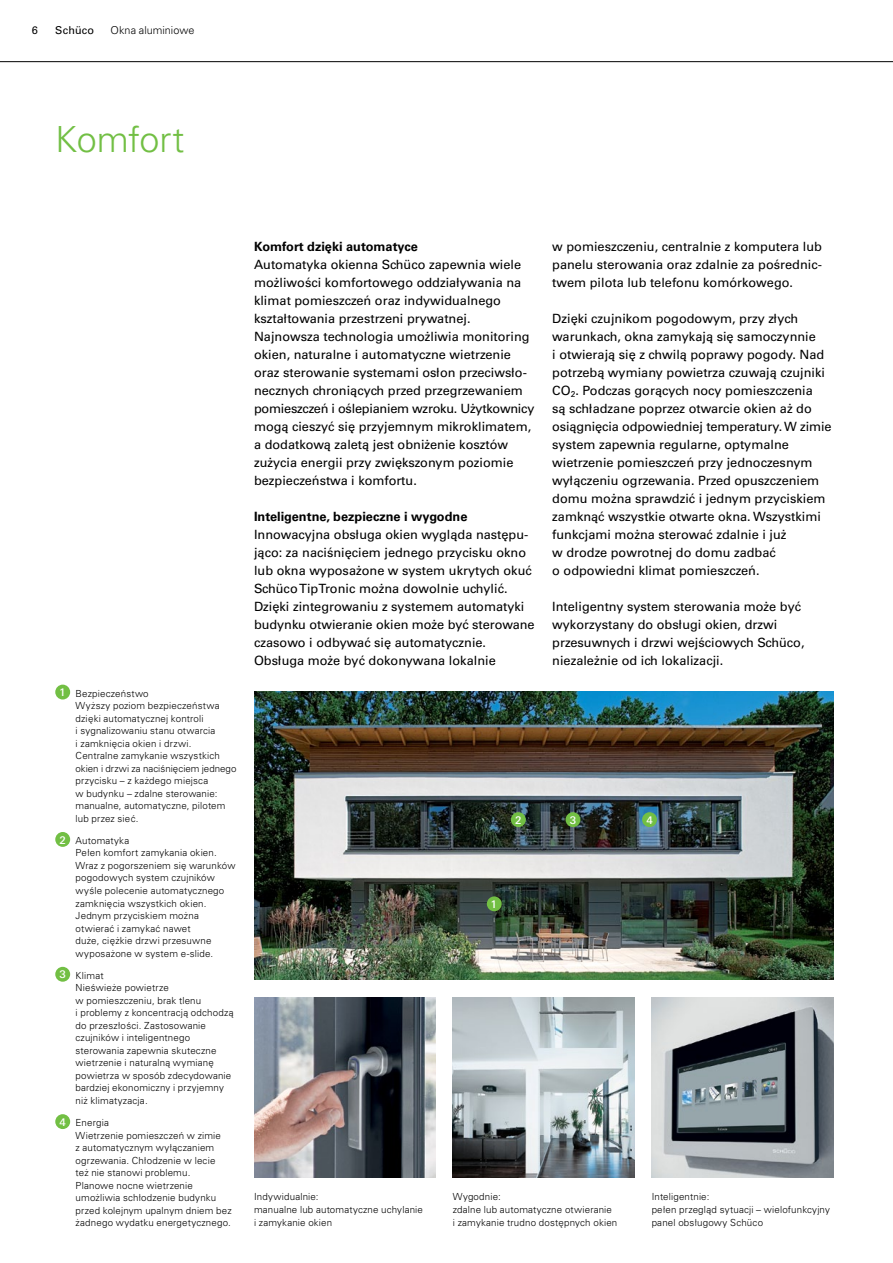
<style>
.page{position:relative;width:893px;height:1263px;background:#fff}
.page>*{position:absolute;margin:0;border:0;box-sizing:border-box;transform-origin:0 0}
.t1{font:300 36px "Univers LT Pl";letter-spacing:-.005em;color:#72bf44}
.t2{font:12.75px/18px "Univers LT Pl";color:#000}
.t3{font:700 12.75px "Univers LT Pl";color:#000}
.t4{font:300 10.8px "Univers LT Pl";color:#000}
.t5{font:10.8px "Univers LT Pl";letter-spacing:.015em;color:#000}
.t6{font:500 10.5px "LT Univers Basic";color:#fff}
.t7{font:300 9.75px/12.6px "Univers LT Pl";letter-spacing:.015em;color:#000}
.s1{font-family:"LT Univers Basic";font-weight:500;font-size:10.5px;color:#fff}
</style>
<div class="page">
<hr style="left:0;top:61px;width:893px;height:1px;background:#000">
<img style="left:254px;top:692px;width:579px;height:288px">
<img style="left:453px;top:998px;width:182px;height:180px">
<img style="left:254px;top:998px;width:182px;height:180px">
<img style="left:652px;top:998px;width:181px;height:180px">
<div style="left:55px;top:685px;width:15px;height:14px;background:#72bf44;border-radius:50%"></div>
<div style="left:55px;top:832px;width:15px;height:15px;background:#72bf44;border-radius:50%"></div>
<div style="left:55px;top:967px;width:15px;height:15px;background:#72bf44;border-radius:50%"></div>
<div style="left:55px;top:1114px;width:15px;height:15px;background:#72bf44;border-radius:50%"></div>
<div style="left:487px;top:896px;width:15px;height:15px;background:#72bf44;border-radius:50%"></div>
<div style="left:511px;top:812px;width:15px;height:15px;background:#72bf44;border-radius:50%"></div>
<div style="left:642px;top:812px;width:15px;height:15px;background:#72bf44;border-radius:50%"></div>
<div style="left:566px;top:812px;width:14px;height:15px;background:#72bf44;border-radius:50%"></div>
<p class="t5" style="left:32px;top:24px;width:8px">6</p>
<p class="t5" style="left:55px;top:24px;width:40px">Schüco</p>
<p class="t4" style="left:111px;top:24px;width:85px">Okna aluminiowe</p>
<h1 class="t1" style="left:55px;top:117px;width:131px">Komfort</h1>
<p class="t7" style="left:76px;top:687px;width:162px;text-indent:-17px"><span class="s1">1</span> Bezpieczeństwo<br>Wyższy poziom bezpieczeństwa dzięki automatycznej kontroli<br>i sygnalizowaniu stanu otwarcia<br>i zamknięcia okien i drzwi.<br>Centralne zamykanie wszystkich okien i drzwi za naciśnięciem jednego przycisku – z każdego miejsca<br>w budynku – zdalne sterowanie: manualne, automatyczne, pilotem lub przez sieć.</p>
<p class="t7" style="left:76px;top:834px;width:161px;text-indent:-16px"><span class="s1">2</span> Automatyka<br>Pełen komfort zamykania okien.<br>Wraz z pogorszeniem się warunków pogodowych system czujników wyśle polecenie automatycznego zamknięcia wszystkich okien.<br>Jednym przyciskiem można otwierać i zamykać nawet<br>duże, ciężkie drzwi przesuwne wyposażone w system e-slide.</p>
<p class="t7" style="left:76px;top:969px;width:160px;text-indent:-16px"><span class="s1">3</span> Klimat<br>Nieświeże powietrze<br>w pomieszczeniu, brak tlenu<br>i problemy z koncentracją odchodzą do przeszłości. Zastosowanie czujników i inteligentnego sterowania zapewnia skuteczne wietrzenie i naturalną wymianę powietrza w sposób zdecydowanie bardziej ekonomiczny i przyjemny niż klimatyzacja.</p>
<p class="t7" style="left:76px;top:1116px;width:158px;text-indent:-16px"><span class="s1">4</span> Energia<br>Wietrzenie pomieszczeń w zimie<br>z automatycznym wyłączaniem ogrzewania. Chłodzenie w lecie<br>też nie stanowi problemu.<br>Planowe nocne wietrzenie umożliwia schłodzenie budynku przed kolejnym upalnym dniem bez żadnego wydatku energetycznego.</p>
<p class="t3" style="left:254px;top:239px;width:165px">Komfort dzięki automatyce</p>
<p class="t2" style="left:254px;top:256px;width:282px">Automatyka okienna Schüco zapewnia wiele możliwości komfortowego oddziaływania na klimat pomieszczeń oraz indywidualnego kształtowania przestrzeni prywatnej.<br>Najnowsza technologia umożliwia monitoring okien, naturalne i automatyczne wietrzenie oraz sterowanie systemami osłon przeciwsło&shy;necznych chroniących przed przegrzewaniem pomieszczeń i oślepianiem wzroku. Użytkownicy mogą cieszyć się przyjemnym mikroklimatem, a dodatkową zaletą jest obniżenie kosztów zużycia energii przy zwiększonym poziomie bezpieczeństwa i komfortu.</p>
<p class="t3" style="left:254px;top:509px;width:215px">Inteligentne, bezpieczne i wygodne</p>
<p class="t2" style="left:254px;top:526px;width:282px">Innowacyjna obsługa okien wygląda następu&shy;jąco: za naciśnięciem jednego przycisku okno lub okna wyposażone w system ukrytych okuć Schüco TipTronic można dowolnie uchylić.<br>Dzięki zintegrowaniu z systemem automatyki budynku otwieranie okien może być sterowane czasowo i odbywać się automatycznie.<br>Obsługa może być dokonywana lokalnie</p>
<p class="t2" style="left:552px;top:238px;width:271px;text-align:justify">w pomieszczeniu, centralnie z komputera lub panelu sterowania oraz zdalnie za pośrednic&shy;twem pilota lub telefonu komórkowego.</p>
<p class="t2" style="left:552px;top:310px;width:281px">Dzięki czujnikom pogodowym, przy złych warunkach, okna zamykają się samoczynnie<br>i otwierają się z chwilą poprawy pogody. Nad potrzebą wymiany powietrza czuwają czujniki CO<sub>2</sub>. Podczas gorących nocy pomieszczenia<br>są schładzane poprzez otwarcie okien aż do osiągnięcia odpowiedniej temperatury. W zimie system zapewnia regularne, optymalne wietrzenie pomieszczeń przy jednoczesnym wyłączeniu ogrzewania. Przed opuszczeniem domu można sprawdzić i jednym przyciskiem zamknąć wszystkie otwarte okna. Wszystkimi funkcjami można sterować zdalnie i już<br>w drodze powrotnej do domu zadbać<br>o odpowiedni klimat pomieszczeń.</p>
<p class="t2" style="left:552px;top:598px;width:254px">Inteligentny system sterowania może być wykorzystany do obsługi okien, drzwi przesuwnych i drzwi wejściowych Schüco, niezależnie od ich lokalizacji.</p>
<p class="t6" style="left:515px;top:814px;width:8px">2</p>
<p class="t6" style="left:570px;top:814px;width:8px">3</p>
<p class="t6" style="left:646px;top:814px;width:8px">4</p>
<p class="t6" style="left:491px;top:898px;width:8px">1</p>
<p class="t7" style="left:254px;top:1190px;width:170px">Indywidualnie:<br>manualne lub automatyczne uchylanie i zamykanie okien</p>
<p class="t7" style="left:652px;top:1190px;width:180px">Inteligentnie:<br>pełen przegląd sytuacji – wielofunkcyjny panel obsługowy Schüco</p>
<p class="t7" style="left:453px;top:1190px;width:166px">Wygodnie:<br>zdalne lub automatyczne otwieranie<br>i zamykanie trudno dostępnych okien</p>
</div>
